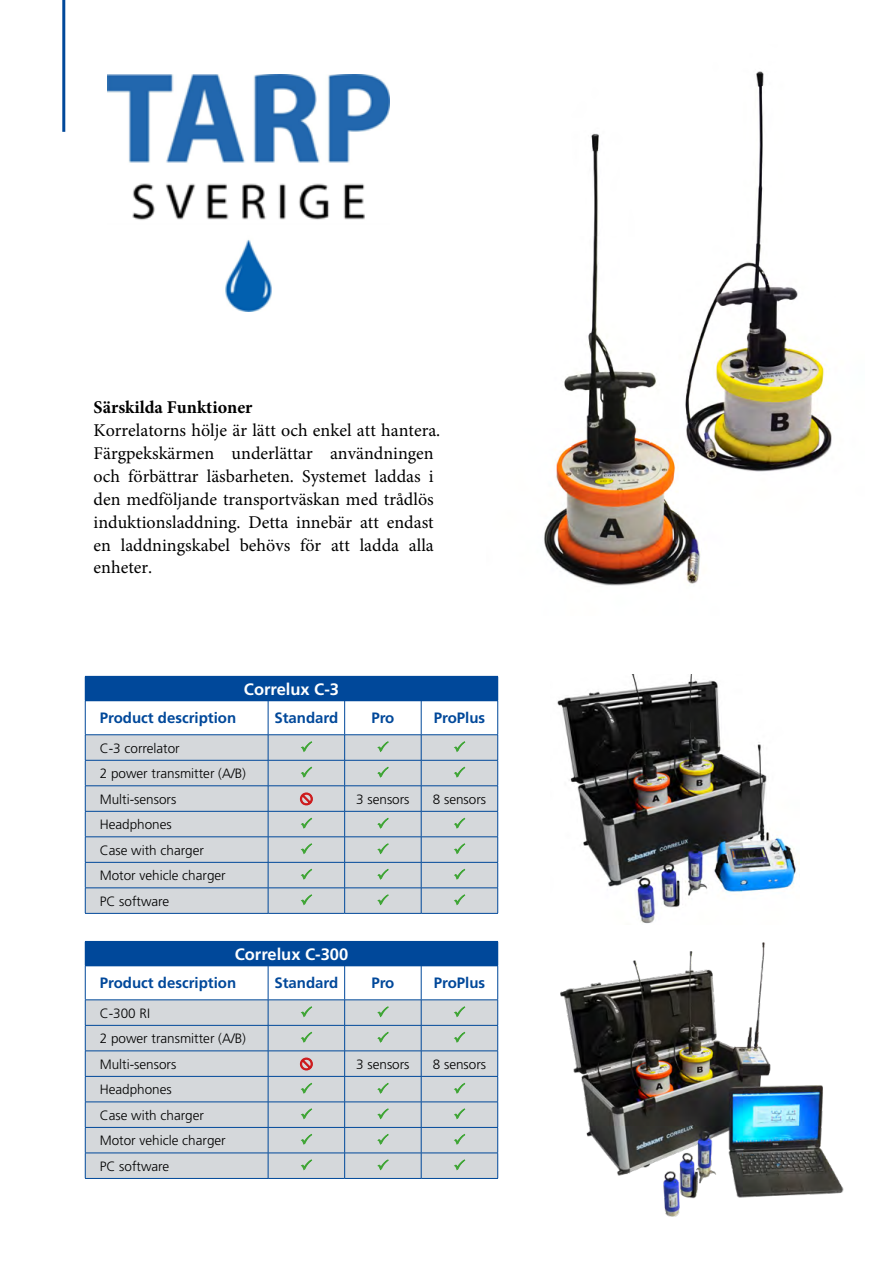
<style>
.page{position:relative;width:893px;height:1263px;background:#fff}
.page>*{position:absolute;margin:0;border:0;box-sizing:border-box;transform-origin:0 0}
.t1{font:18px/23px "Minion Pro";color:#000}
.t2{font:700 18px "Minion Pro";color:#000}
.t3{font:700 16.5px "Frutiger LT Pro";color:#fff}
.t4{font:700 15px "Frutiger LT Pro";color:#00489a}
.t5{font:300 13.5px/25.5px "Frutiger LT Pro";color:#000}
</style>
<div class="page">
<hr style="left:62px;top:0;width:3px;height:132px;background:#00489a">
<img style="left:557px;top:675px;width:240px;height:249px">
<img style="left:560px;top:942px;width:284px;height:275px">
<div style="left:85px;top:676px;width:413px;height:25px;background:#00489a"></div>
<div style="left:86px;top:735px;width:411px;height:178px;background:#d5d8db"></div>
<hr style="left:268px;top:701px;width:1px;height:33px;background:#00489a">
<hr style="left:344px;top:701px;width:1px;height:33px;background:#00489a">
<hr style="left:421px;top:701px;width:1px;height:33px;background:#00489a">
<hr style="left:85px;top:734px;width:183px;height:1px;background:#00489a">
<hr style="left:268px;top:734px;width:77px;height:1px;background:#00489a">
<hr style="left:345px;top:734px;width:76px;height:1px;background:#00489a">
<hr style="left:421px;top:734px;width:77px;height:1px;background:#00489a">
<hr style="left:85px;top:760px;width:183px;height:1px;background:#00489a">
<hr style="left:268px;top:760px;width:77px;height:1px;background:#00489a">
<hr style="left:345px;top:760px;width:76px;height:1px;background:#00489a">
<hr style="left:421px;top:760px;width:77px;height:1px;background:#00489a">
<hr style="left:85px;top:785px;width:183px;height:1px;background:#00489a">
<hr style="left:268px;top:785px;width:77px;height:1px;background:#00489a">
<hr style="left:345px;top:785px;width:76px;height:1px;background:#00489a">
<hr style="left:421px;top:785px;width:77px;height:1px;background:#00489a">
<hr style="left:85px;top:811px;width:183px;height:1px;background:#00489a">
<hr style="left:268px;top:811px;width:77px;height:1px;background:#00489a">
<hr style="left:345px;top:811px;width:76px;height:1px;background:#00489a">
<hr style="left:421px;top:811px;width:77px;height:1px;background:#00489a">
<hr style="left:85px;top:836px;width:183px;height:1px;background:#00489a">
<hr style="left:268px;top:836px;width:77px;height:1px;background:#00489a">
<hr style="left:345px;top:836px;width:76px;height:1px;background:#00489a">
<hr style="left:421px;top:836px;width:77px;height:1px;background:#00489a">
<hr style="left:85px;top:862px;width:183px;height:1px;background:#00489a">
<hr style="left:268px;top:862px;width:77px;height:1px;background:#00489a">
<hr style="left:345px;top:862px;width:76px;height:1px;background:#00489a">
<hr style="left:421px;top:862px;width:77px;height:1px;background:#00489a">
<hr style="left:85px;top:887px;width:183px;height:1px;background:#00489a">
<hr style="left:268px;top:887px;width:77px;height:1px;background:#00489a">
<svg style="left:268px;top:735px;width:1px;height:178px"></svg>
<hr style="left:345px;top:887px;width:76px;height:1px;background:#00489a">
<svg style="left:344px;top:735px;width:1px;height:178px"></svg>
<hr style="left:421px;top:887px;width:77px;height:1px;background:#00489a">
<svg style="left:421px;top:735px;width:1px;height:178px"></svg>
<hr style="left:85px;top:913px;width:183px;height:1px;background:#00489a">
<hr style="left:268px;top:913px;width:77px;height:1px;background:#00489a">
<hr style="left:345px;top:913px;width:76px;height:1px;background:#00489a">
<hr style="left:421px;top:913px;width:77px;height:1px;background:#00489a">
<hr style="left:85px;top:701px;width:1px;height:33px;background:#00489a">
<hr style="left:497px;top:701px;width:1px;height:33px;background:#00489a">
<svg style="left:85px;top:735px;width:1px;height:178px"></svg>
<svg style="left:497px;top:735px;width:1px;height:178px"></svg>
<div style="left:85px;top:941px;width:413px;height:25px;background:#00489a"></div>
<div style="left:86px;top:1000px;width:411px;height:178px;background:#d5d8db"></div>
<hr style="left:268px;top:966px;width:1px;height:33px;background:#00489a">
<hr style="left:344px;top:966px;width:1px;height:33px;background:#00489a">
<hr style="left:421px;top:966px;width:1px;height:33px;background:#00489a">
<hr style="left:85px;top:999px;width:183px;height:1px;background:#00489a">
<hr style="left:268px;top:999px;width:77px;height:1px;background:#00489a">
<hr style="left:345px;top:999px;width:76px;height:1px;background:#00489a">
<hr style="left:421px;top:999px;width:77px;height:1px;background:#00489a">
<hr style="left:85px;top:1025px;width:183px;height:1px;background:#00489a">
<hr style="left:268px;top:1025px;width:77px;height:1px;background:#00489a">
<hr style="left:345px;top:1025px;width:76px;height:1px;background:#00489a">
<hr style="left:421px;top:1025px;width:77px;height:1px;background:#00489a">
<hr style="left:85px;top:1050px;width:183px;height:1px;background:#00489a">
<hr style="left:268px;top:1050px;width:77px;height:1px;background:#00489a">
<hr style="left:345px;top:1050px;width:76px;height:1px;background:#00489a">
<hr style="left:421px;top:1050px;width:77px;height:1px;background:#00489a">
<hr style="left:85px;top:1076px;width:183px;height:1px;background:#00489a">
<hr style="left:268px;top:1076px;width:77px;height:1px;background:#00489a">
<hr style="left:345px;top:1076px;width:76px;height:1px;background:#00489a">
<hr style="left:421px;top:1076px;width:77px;height:1px;background:#00489a">
<hr style="left:85px;top:1102px;width:183px;height:1px;background:#00489a">
<hr style="left:268px;top:1102px;width:77px;height:1px;background:#00489a">
<hr style="left:345px;top:1102px;width:76px;height:1px;background:#00489a">
<hr style="left:421px;top:1102px;width:77px;height:1px;background:#00489a">
<hr style="left:85px;top:1127px;width:183px;height:1px;background:#00489a">
<hr style="left:268px;top:1127px;width:77px;height:1px;background:#00489a">
<hr style="left:345px;top:1127px;width:76px;height:1px;background:#00489a">
<hr style="left:421px;top:1127px;width:77px;height:1px;background:#00489a">
<hr style="left:85px;top:1153px;width:183px;height:1px;background:#00489a">
<hr style="left:268px;top:1153px;width:77px;height:1px;background:#00489a">
<svg style="left:268px;top:1000px;width:1px;height:178px"></svg>
<hr style="left:345px;top:1153px;width:76px;height:1px;background:#00489a">
<svg style="left:344px;top:1000px;width:1px;height:178px"></svg>
<hr style="left:421px;top:1153px;width:77px;height:1px;background:#00489a">
<svg style="left:421px;top:1000px;width:1px;height:178px"></svg>
<hr style="left:85px;top:1178px;width:183px;height:1px;background:#00489a">
<hr style="left:268px;top:1178px;width:77px;height:1px;background:#00489a">
<hr style="left:345px;top:1178px;width:76px;height:1px;background:#00489a">
<hr style="left:421px;top:1178px;width:77px;height:1px;background:#00489a">
<hr style="left:85px;top:966px;width:1px;height:33px;background:#00489a">
<hr style="left:497px;top:966px;width:1px;height:33px;background:#00489a">
<svg style="left:85px;top:1000px;width:1px;height:178px"></svg>
<svg style="left:497px;top:1000px;width:1px;height:178px"></svg>
<img style="left:544px;top:71px;width:288px;height:515px">
<img style="left:107px;top:74px;width:282px;height:237px">
<svg style="left:302px;top:742px;width:10px;height:9px"></svg>
<svg style="left:378px;top:742px;width:10px;height:9px"></svg>
<svg style="left:455px;top:742px;width:10px;height:9px"></svg>
<svg style="left:302px;top:767px;width:10px;height:10px"></svg>
<svg style="left:378px;top:767px;width:10px;height:10px"></svg>
<svg style="left:455px;top:767px;width:10px;height:10px"></svg>
<svg style="left:300px;top:793px;width:12px;height:12px"></svg>
<svg style="left:302px;top:818px;width:10px;height:10px"></svg>
<svg style="left:378px;top:818px;width:10px;height:10px"></svg>
<svg style="left:455px;top:818px;width:10px;height:10px"></svg>
<svg style="left:302px;top:844px;width:10px;height:9px"></svg>
<svg style="left:378px;top:844px;width:10px;height:9px"></svg>
<svg style="left:455px;top:844px;width:10px;height:9px"></svg>
<svg style="left:302px;top:869px;width:10px;height:10px"></svg>
<svg style="left:378px;top:869px;width:10px;height:10px"></svg>
<svg style="left:455px;top:869px;width:10px;height:10px"></svg>
<svg style="left:302px;top:895px;width:10px;height:9px"></svg>
<svg style="left:378px;top:895px;width:10px;height:9px"></svg>
<svg style="left:455px;top:895px;width:10px;height:9px"></svg>
<svg style="left:302px;top:1007px;width:10px;height:9px"></svg>
<svg style="left:378px;top:1007px;width:10px;height:9px"></svg>
<svg style="left:455px;top:1007px;width:10px;height:9px"></svg>
<svg style="left:302px;top:1032px;width:10px;height:10px"></svg>
<svg style="left:378px;top:1032px;width:10px;height:10px"></svg>
<svg style="left:455px;top:1032px;width:10px;height:10px"></svg>
<svg style="left:300px;top:1058px;width:12px;height:12px"></svg>
<svg style="left:302px;top:1083px;width:10px;height:10px"></svg>
<svg style="left:378px;top:1083px;width:10px;height:10px"></svg>
<svg style="left:455px;top:1083px;width:10px;height:10px"></svg>
<svg style="left:302px;top:1109px;width:10px;height:9px"></svg>
<svg style="left:378px;top:1109px;width:10px;height:9px"></svg>
<svg style="left:455px;top:1109px;width:10px;height:9px"></svg>
<svg style="left:302px;top:1134px;width:10px;height:10px"></svg>
<svg style="left:378px;top:1134px;width:10px;height:10px"></svg>
<svg style="left:455px;top:1134px;width:10px;height:10px"></svg>
<svg style="left:302px;top:1160px;width:10px;height:9px"></svg>
<svg style="left:378px;top:1160px;width:10px;height:9px"></svg>
<svg style="left:455px;top:1160px;width:10px;height:9px"></svg>
<p class="t2" style="left:94px;top:395px;width:160px">Särskilda Funktioner</p>
<p class="t1" style="left:94px;top:419px;width:348px">Korrelatorns hölje är lätt och enkel att hantera.<br>Färgpekskärmen underlättar användningen och förbättrar läsbarheten. Systemet laddas i den medföljande transportväskan med trådlös induktionsladdning. Detta innebär att endast en laddningskabel behövs för att ladda alla enheter.</p>
<p class="t3" style="left:244px;top:679px;width:97px">Correlux C-3</p>
<p class="t4" style="left:100px;top:709px;width:138px">Product description</p>
<p class="t4" style="left:274px;top:709px;width:65px">Standard</p>
<p class="t4" style="left:371px;top:709px;width:25px">Pro</p>
<p class="t4" style="left:434px;top:709px;width:53px">ProPlus</p>
<p class="t5" style="left:100px;top:735px;width:148px">C-3 correlator<br>2 power transmitter (A/B)<br>Multi-sensors</p>
<p class="t5" style="left:356px;top:786px;width:55px">3 sensors</p>
<p class="t5" style="left:433px;top:786px;width:55px">8 sensors</p>
<p class="t5" style="left:100px;top:812px;width:127px">Headphones<br>Case with charger<br>Motor vehicle charger<br>PC software</p>
<p class="t3" style="left:235px;top:944px;width:115px">Correlux C-300</p>
<p class="t4" style="left:100px;top:974px;width:138px">Product description</p>
<p class="t4" style="left:274px;top:974px;width:65px">Standard</p>
<p class="t4" style="left:371px;top:974px;width:25px">Pro</p>
<p class="t4" style="left:434px;top:974px;width:53px">ProPlus</p>
<p class="t5" style="left:100px;top:1000px;width:148px">C-300 RI<br>2 power transmitter (A/B)<br>Multi-sensors</p>
<p class="t5" style="left:356px;top:1051px;width:55px">3 sensors</p>
<p class="t5" style="left:433px;top:1051px;width:55px">8 sensors</p>
<p class="t5" style="left:100px;top:1077px;width:127px">Headphones<br>Case with charger<br>Motor vehicle charger<br>PC software</p>
</div>
